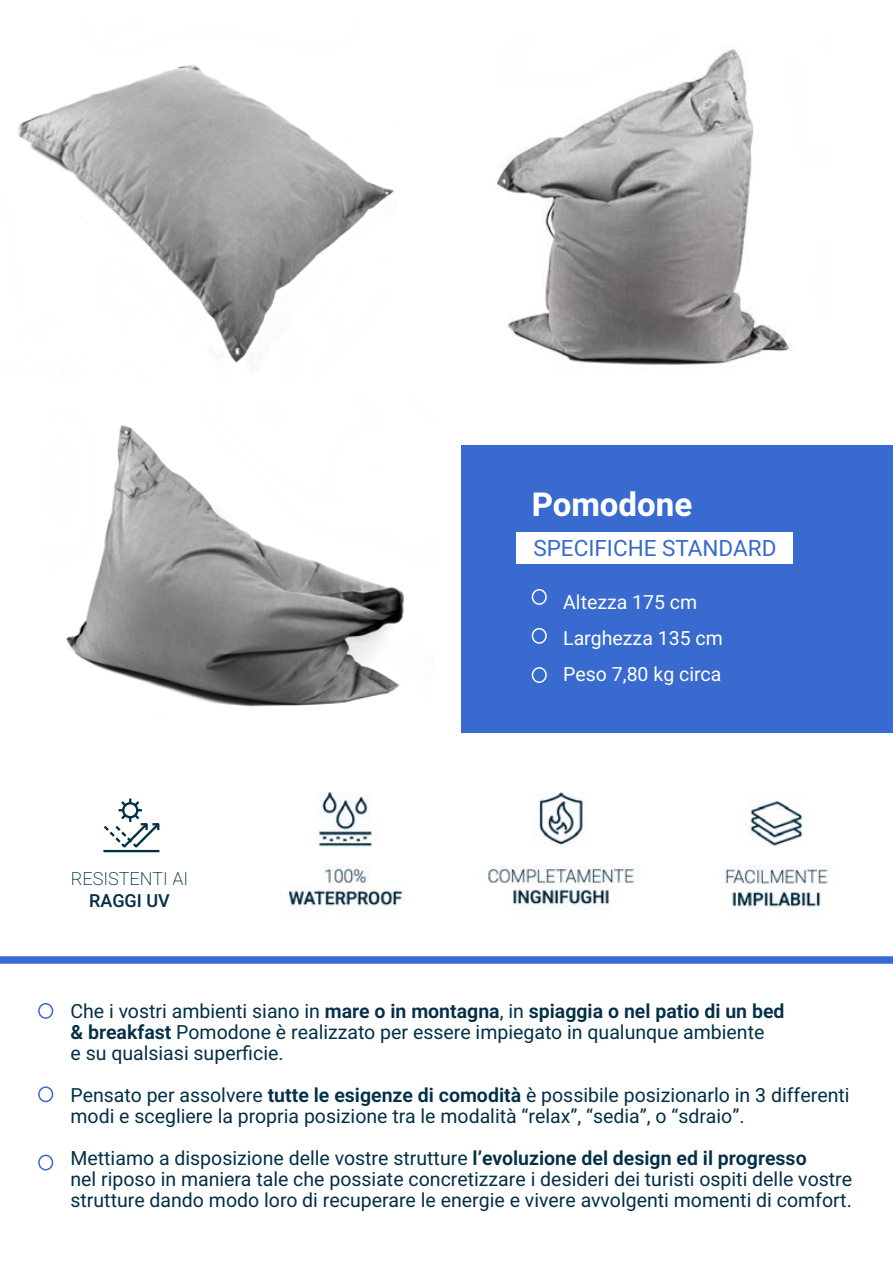
<style>
.page{position:relative;width:893px;height:1263px;background:#fff}
.page>*{position:absolute;margin:0;border:0;box-sizing:border-box;transform-origin:0 0}
.t1{font:700 33px "Heebo";color:#fff}
.t2{font:22.5px "Heebo";color:#386acf}
.t3{font:19.5px/21px "Heebo";color:#033047}
.t4{font:19.5px/36px "Heebo";color:#fff}
.t5{font:200 18px "Heebo";color:#033047}
.t6{font:500 18px "Heebo";color:#033047}
.s1{font-weight:600}
</style>
<div class="page">
<div style="left:461px;top:445px;width:432px;height:287px;background:#386acf"></div>
<img style="left:497px;top:49px;width:293px;height:316px">
<img style="left:66px;top:425px;width:339px;height:282px">
<img style="left:17px;top:65px;width:377px;height:298px">
<div style="left:517px;top:532px;width:276px;height:32px;background:#fff"></div>
<div style="left:532px;top:589px;width:15px;height:16px;border:2px solid #fff;border-radius:50%"></div>
<div style="left:38px;top:1003px;width:15px;height:16px;border:2px solid #386acf;border-radius:50%"></div>
<div style="left:38px;top:1086px;width:15px;height:16px;border:2px solid #386acf;border-radius:50%"></div>
<div style="left:38px;top:1154px;width:15px;height:16px;border:2px solid #386acf;border-radius:50%"></div>
<div style="left:532px;top:628px;width:15px;height:16px;border:2px solid #fff;border-radius:50%"></div>
<div style="left:532px;top:667px;width:15px;height:16px;border:2px solid #fff;border-radius:50%"></div>
<img style="left:287px;top:792px;width:542px;height:118px">
<hr style="left:103px;top:850px;width:56px;height:2px;background:#033047">
<svg style="left:103px;top:798px;width:57px;height:52px"></svg>
<div style="left:0;top:956px;width:893px;height:8px;background:#386acf"></div>
<h1 class="t1" style="left:532px;top:482px;width:162px">Pomodone</h1>
<p class="t2" style="left:533px;top:532px;width:245px">SPECIFICHE STANDARD</p>
<p class="t5" style="left:71px;top:866px;width:119px">RESISTENTI AI</p>
<p class="t6" style="left:89px;top:888px;width:82px">RAGGI UV</p>
<p class="t4" style="left:563px;top:584px;width:161px">Altezza 175 cm<br>Larghezza 135 cm<br>Peso 7,80 kg circa</p>
<p class="t3" style="left:70px;top:1001px;width:716px">Che i vostri ambienti siano in <span class="s1">mare o in montagna</span>, in <span class="s1">spiaggia o nel patio di un bed &amp; breakfast</span> Pomodone è realizzato per essere impiegato in qualunque ambiente<br>e su qualsiasi superficie.</p>
<p class="t3" style="left:70px;top:1085px;width:780px">Pensato per assolvere <span class="s1">tutte le esigenze di comodità</span> è possibile posizionarlo in 3 differenti modi e scegliere la propria posizione tra le modalità “relax”, “sedia”, o “sdraio”.</p>
<p class="t3" style="left:70px;top:1148px;width:783px">Mettiamo a disposizione delle vostre strutture <span class="s1">l’evoluzione del design ed il progresso<br></span>nel riposo in maniera tale che possiate concretizzare i desideri dei turisti ospiti delle vostre strutture dando modo loro di recuperare le energie e vivere avvolgenti momenti di comfort.</p>
</div>
